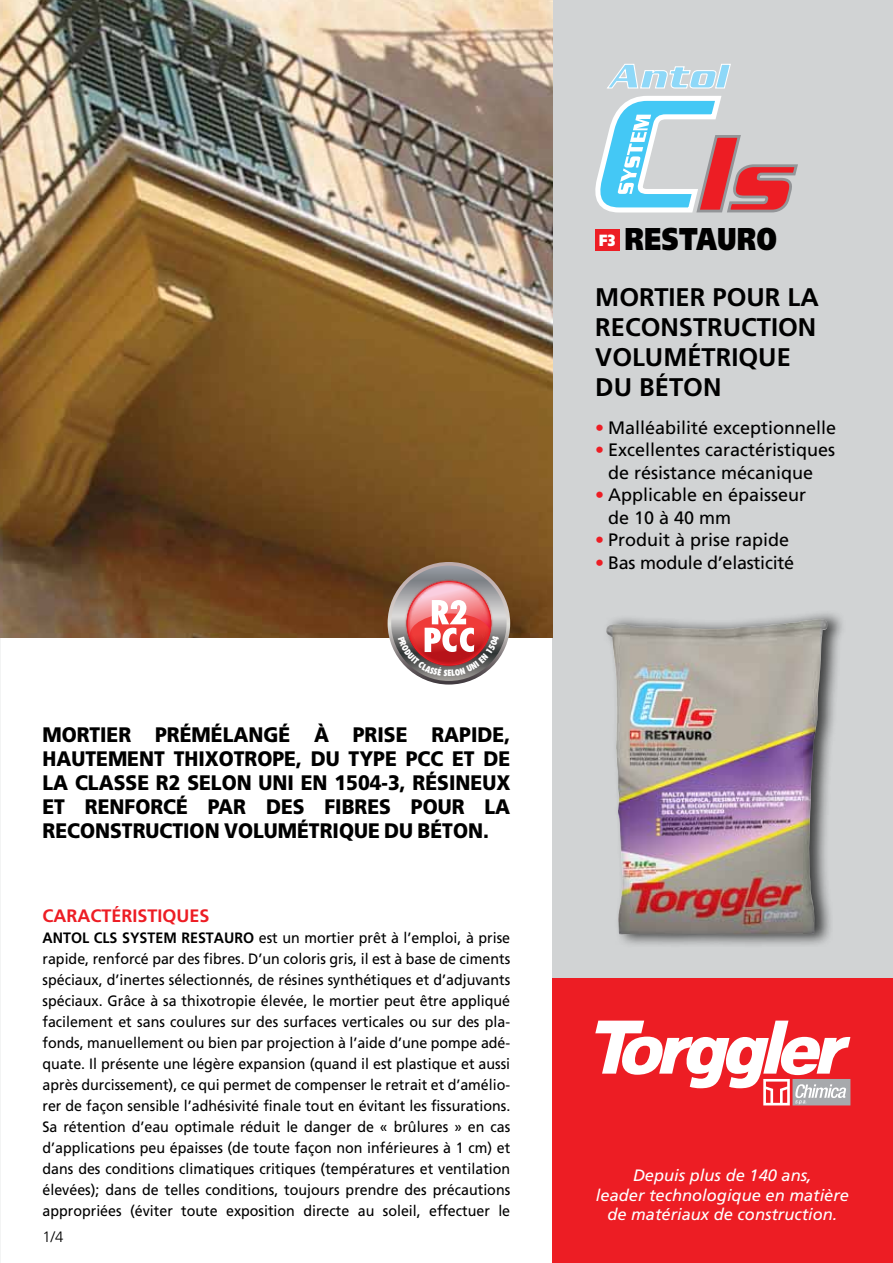
<style>
.page{position:relative;width:893px;height:1263px;background:#fff}
.page>*{position:absolute;margin:0;border:0;box-sizing:border-box;transform-origin:0 0}
.t1{font:900 31.5px "Frutiger";letter-spacing:.02em;color:#000;scale:.78 1}
.t2{font:700 25.5px/30px "Frutiger";color:#000}
.t3{font:900 21px/24px "Frutiger";color:#000;text-align:justify;scale:.92 1}
.t4{font:18px/22.5px "Frutiger";color:#000;text-align:center}
.t5{font:700 18px "Frutiger";color:#ed1d24}
.t6{font:italic 16.5px/19.5px "Frutiger";color:#fff;text-align:center}
.t7{font:15px/21px "Frutiger";color:#000;text-align:justify;scale:.95 1}
.t8{font:700 15px "Frutiger";color:#000;scale:.95 1}
.t9{font:300 15px "Frutiger";color:#000}
.s1{font-weight:700}
.s2{color:#ed1d24}
</style>
<div class="page">
<div style="left:553px;top:0;width:340px;height:1263px;background:#d1d3d4"></div>
<img style="left:0;top:0;width:553px;height:638px">
<div style="left:553px;top:978px;width:340px;height:285px;background:#ed1d24"></div>
<svg style="left:595px;top:1020px;width:255px;height:85px"></svg>
<div style="left:603px;top:610px;width:244px;height:338px;background:#000;opacity:.7"></div>
<img style="left:606px;top:619px;width:222px;height:316px">
<div style="left:595px;top:229px;width:24px;height:22px;background:#ed1d24"></div>
<svg style="left:595px;top:64px;width:203px;height:148px"></svg>
<svg style="left:388px;top:562px;width:122px;height:122px"></svg>
<h3 class="t3" style="left:43px;top:722px;width:510px">MORTIER PRÉMÉLANGÉ À PRISE RAPIDE, HAUTEMENT THIXOTROPE, DU TYPE PCC ET DE LA CLASSE R2 SELON UNI EN 1504-3, RÉSINEUX ET RENFORCÉ PAR DES FIBRES POUR LA RECONSTRUCTION VOLUMÉTRIQUE DU BÉTON.</h3>
<p class="t5" style="left:43px;top:905px;width:169px">CARACTÉRISTIQUES</p>
<p class="t8" style="left:43px;top:929px;width:11px">ANT</p>
<p class="t8" style="left:71px;top:929px;width:127px">OL CLS SYSTE M RESTAUR</p>
<p class="t7" style="left:43px;top:927px;width:494px;text-indent:201px"><span class="s1">O</span> est un mortier prêt à l’emploi, à prise rapide, renforcé par des fibres. D’un coloris gris, il est à base de ciments spéciaux, d’inertes sélectionnés, de résines synthétiques et d’adjuvants spéciaux. Grâce à sa thixotropie élevée, le mortier peut être appliqué facilement et sans coulures sur des surfaces verticales ou sur des pla&shy;fonds, manuellement ou bien par projection à l’aide d’une pompe adé&shy;quate. Il présente une légère expansion (quand il est plastique et aussi après durcissement), ce qui permet de compenser le retrait et d’amélio&shy;rer de façon sensible l’adhésivité finale tout en évitant les fissurations.<br>Sa rétention d’eau optimale réduit le danger de « brûlures » en cas d’applications peu épaisses (de toute façon non inférieures à 1 cm) et dans des conditions climatiques critiques (températures et ventilation élevées); dans de telles conditions, toujours prendre des précautions appropriées (éviter toute exposition directe au soleil, effectuer le</p>
<p class="t9" style="left:43px;top:1228px;width:22px">1/4</p>
<h1 class="t1" style="left:599px;top:220px;width:229px"><sup>F3</sup> RESTAURO</h1>
<h2 class="t2" style="left:595px;top:282px;width:58px">MORTIER</h2>
<h2 class="t2" style="left:712px;top:282px;width:107px">POUR LA</h2>
<h2 class="t2" style="left:595px;top:312px;width:82px">RECONSTRU</h2>
<h2 class="t2" style="left:741px;top:312px;width:73px">CTION</h2>
<h2 class="t2" style="left:595px;top:342px;width:124px">VOLUMÉTRIQUE<br>DU BÉTON</h2>
<p class="t4" style="left:595px;top:416px;width:242px"><span class="s2">•</span> Malléabilité exceptionnelle</p>
<p class="t4" style="left:595px;top:438px;width:241px"><span class="s2">•</span> Excellentes caractéristiques de résistance mécanique</p>
<p class="t4" style="left:608px;top:483px;width:200px;text-align:left;text-indent:-13px"><span class="s2">•</span> Applicable en épaisseur de 10 à 40 mm</p>
<p class="t4" style="left:595px;top:528px;width:195px"><span class="s2">•</span> Produit à prise rapide</p>
<p class="t4" style="left:595px;top:551px;width:200px"><span class="s2">•</span> Bas module d’elasticité</p>
<p class="t6" style="left:596px;top:1166px;width:255px">Depuis plus de 140 ans,<br>leader technologique en matière de matériaux de construction.</p>
</div>
